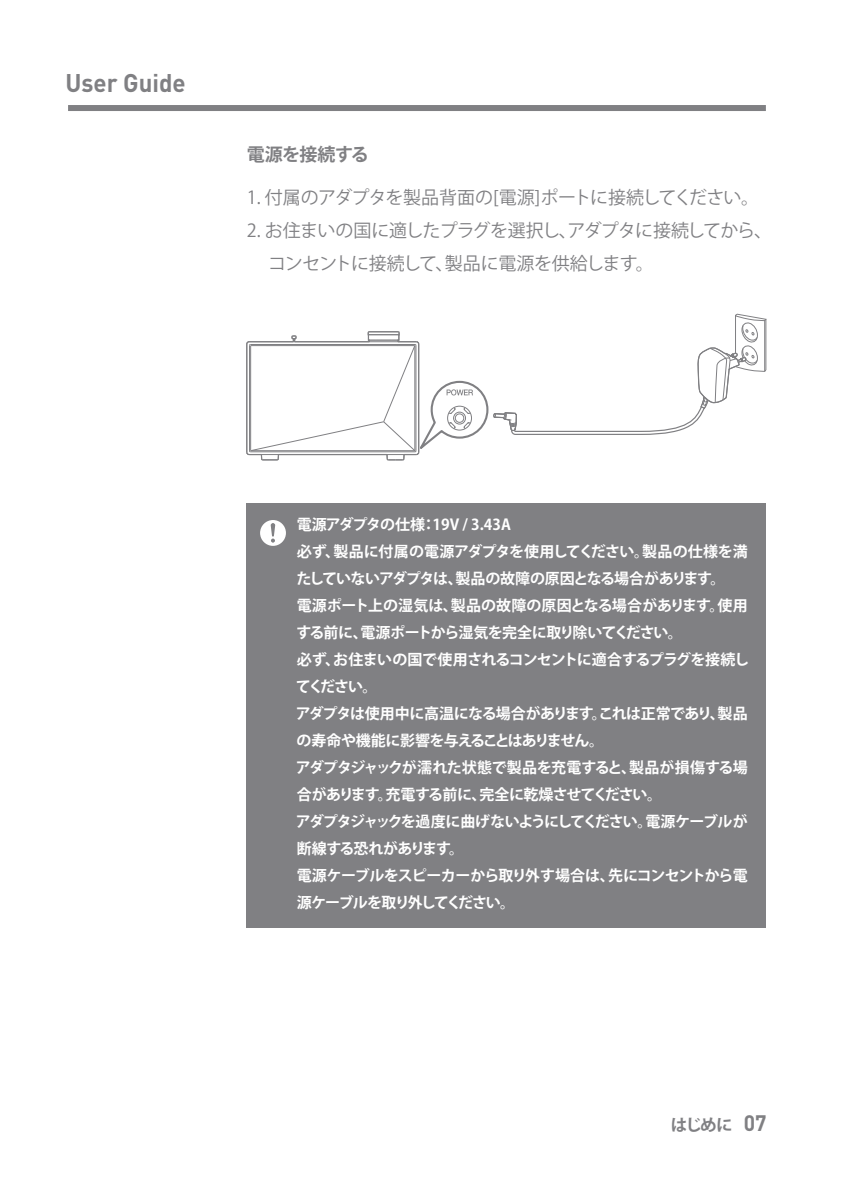
<style>
.page{position:relative;width:851px;height:1191px;background:#fff}
.page>*{position:absolute;margin:0;border:0;box-sizing:border-box;transform-origin:0 0}
.t1{font:700 25.2px "DINOT";color:#808083;scale:.95 1}
.t2{font:18px/33px "Koz Go Pro";letter-spacing:-.04em;color:#808083}
.t3{font:700 18px "Koz Go Pro";letter-spacing:-.03em;color:#808083}
.t4{font:700 16.5px "Koz Go Pro";color:#808083}
.t5{font:700 15px/27px "Koz Go Pro";letter-spacing:-.05em;color:#fff}
.s1{font-family:"DINOT";font-size:22.2px}
</style>
<div class="page">
<div style="left:68px;top:105px;width:697px;height:6px;background:#808083"></div>
<div style="left:247px;top:503px;width:518px;height:424px;background:#808083"></div>
<svg style="left:260px;top:520px;width:26px;height:26px"></svg>
<svg style="left:246px;top:313px;width:521px;height:148px"></svg>
<p class="t1" style="left:65px;top:66px;width:128px">User Guide</p>
<p class="t3" style="left:247px;top:143px;width:123px">電源を接続する</p>
<p class="t2" style="left:247px;top:182px;width:513px">1. 付属のアダプタを製品背面の[電源]ポートに接続してください。</p>
<p class="t2" style="left:268px;top:215px;width:505px;text-indent:-21px">2. お住まいの国に適したプラグを選択し、アダプタに接続してから、コンセントに接続して、製品に電源を供給します。</p>
<p class="t5" style="left:296px;top:512px;width:455px">電源アダプタの仕様：19V / 3.43A<br>必ず、製品に付属の電源アダプタを使用してください。製品の仕様を満たしていないアダプタは、製品の故障の原因となる場合があります。<br>電源ポート上の湿気は、製品の故障の原因となる場合があります。使用する前に、電源ポートから湿気を完全に取り除いてください。<br>必ず、お住まいの国で使用されるコンセントに適合するプラグを接続してください。<br>アダプタは使用中に高温になる場合があります。これは正常であり、製品の寿命や機能に影響を与えることはありません。<br>アダプタジャックが濡れた状態で製品を充電すると、製品が損傷する場合があります。充電する前に、完全に乾燥させてください。<br>アダプタジャックを過度に曲げないようにしてください。電源ケーブルが断線する恐れがあります。<br>電源ケーブルをスピーカーから取り外す場合は、先にコンセントから電源ケーブルを取り外してください。</p>
<p class="t4" style="left:670px;top:1114px;width:97px">はじめに <span class="s1">07</span></p>
</div>
